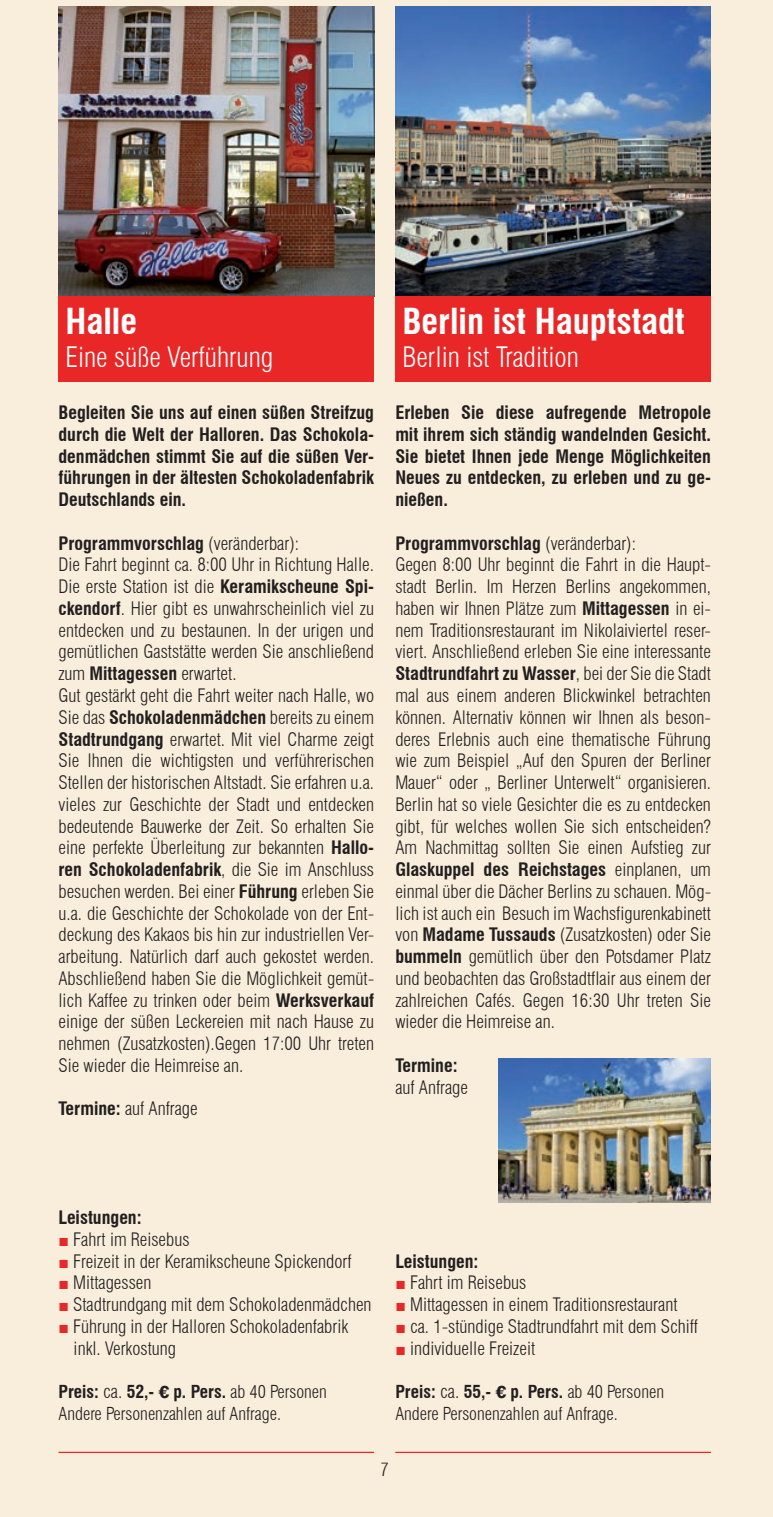
<style>
.page{position:relative;width:773px;height:1517px;background:#fff}
.page>*{position:absolute;margin:0;border:0;box-sizing:border-box;transform-origin:0 0}
.t1{font:700 condensed 35px "Swiss 721 BT";color:#fff}
.t2{font:300 condensed 27.5px "Swiss 721 BT";color:#fff}
.t3{font:300 condensed 18px/21.8px "Swiss 721 BT";color:#231f20}
.t4{font:700 condensed 18px/21.8px "Swiss 721 BT";color:#231f20;text-align:justify}
.t5{font:300 condensed 17.5px/21.8px "Swiss 721 BT";color:#231f20}
.s1{font-weight:700}
.s2{font-family:"Arial";font-weight:900;font-stretch:normal;font-size:17.5px;color:#e82726}
.s3{font-size:18px}
.s4{font-weight:800;font-stretch:normal}
</style>
<div class="page">
<div style="left:0;top:0;width:772px;height:1517px;background:#f8eedb"></div>
<img style="left:58px;top:6px;width:316px;height:291px">
<img style="left:395px;top:6px;width:315px;height:291px">
<div style="left:58px;top:297px;width:316px;height:85px;background:#e82726"></div>
<div style="left:395px;top:297px;width:315px;height:85px;background:#e82726"></div>
<hr style="left:58px;top:1451px;width:316px;height:2px;background:#e82726">
<hr style="left:395px;top:1451px;width:315px;height:2px;background:#e82726">
<img style="left:498px;top:1059px;width:212px;height:143px">
<h1 class="t1" style="left:66px;top:300px;width:73px">Halle</h1>
<h2 class="t2" style="left:66px;top:341px;width:209px">Eine süße Verführung</h2>
<p class="t4" style="left:58px;top:402px;width:317px">Begleiten Sie uns auf einen süßen Streifzug durch die Welt der Halloren. Das Schokola&shy;denmädchen stimmt Sie auf die süßen Ver&shy;führungen in der ältesten Schokoladenfabrik Deutschlands ein.</p>
<p class="t3" style="left:58px;top:532px;width:317px"><span class="s1">Programmvorschlag</span> (veränderbar):<br>Die Fahrt beginnt ca. 8:00 Uhr in Richtung Halle.<br>Die erste Station ist die <span class="s1">Keramikscheune Spi&shy;ckendorf</span>. Hier gibt es unwahrscheinlich viel zu entdecken und zu bestaunen. In der urigen und gemütlichen Gaststätte werden Sie anschließend zum <span class="s1">Mittagessen</span> erwartet.<br>Gut gestärkt geht die Fahrt weiter nach Halle, wo Sie das <span class="s1">Schokoladenmädchen</span> bereits zu einem <span class="s1">Stadtrundgang</span> erwartet. Mit viel Charme zeigt Sie Ihnen die wichtigsten und verführerischen Stellen der historischen Altstadt. Sie erfahren u.a. vieles zur Geschichte der Stadt und entdecken bedeutende Bauwerke der Zeit. So erhalten Sie eine perfekte Überleitung zur bekannten <span class="s1">Hallo&shy;ren Schokoladenfabrik</span>, die Sie im Anschluss besuchen werden. Bei einer <span class="s1">Führung</span> erleben Sie u.a. die Geschichte der Schokolade von der Ent&shy;deckung des Kakaos bis hin zur industriellen Ver&shy;arbeitung. Natürlich darf auch gekostet werden.<br>Abschließend haben Sie die Möglichkeit gemüt&shy;lich Kaffee zu trinken oder beim <span class="s1">Werksverkauf </span>einige der süßen Leckereien mit nach Hause zu nehmen (Zusatzkosten).Gegen 17:00 Uhr treten Sie wieder die Heimreise an.</p>
<p class="t3" style="left:58px;top:1098px;width:141px"><span class="s1">Termine:</span> auf Anfrage</p>
<h1 class="t1" style="left:402px;top:300px;width:284px">Berlin ist Hauptstadt</h1>
<h2 class="t2" style="left:402px;top:341px;width:178px">Berlin ist Tradition</h2>
<p class="t4" style="left:395px;top:402px;width:317px">Erleben Sie diese aufregende Metropole mit ihrem sich ständig wandelnden Gesicht.<br>Sie bietet Ihnen jede Menge Möglichkeiten Neues zu entdecken, zu erleben und zu ge&shy;nießen.</p>
<p class="t3" style="left:395px;top:532px;width:317px"><span class="s1">Programmvorschlag</span> (veränderbar):<br>Gegen 8:00 Uhr beginnt die Fahrt in die Haupt&shy;stadt Berlin. Im Herzen Berlins angekommen, haben wir Ihnen Plätze zum <span class="s1">Mittagessen</span> in ei&shy;nem Traditionsrestaurant im Nikolaiviertel reser&shy;viert. Anschließend erleben Sie eine interessante <span class="s1">Stadtrundfahrt zu Wasser</span>, bei der Sie die Stadt mal aus einem anderen Blickwinkel betrachten können. Alternativ können wir Ihnen als beson&shy;deres Erlebnis auch eine thematische Führung wie zum Beispiel „Auf den Spuren der Berliner Mauer“ oder „ Berliner Unterwelt“ organisieren.<br>Berlin hat so viele Gesichter die es zu entdecken gibt, für welches wollen Sie sich entscheiden?<br>Am Nachmittag sollten Sie einen Aufstieg zur <span class="s1">Glaskuppel des Reichstages</span> einplanen, um einmal über die Dächer Berlins zu schauen. Mög&shy;lich ist auch ein Besuch im Wachsfigurenkabinett von <span class="s1">Madame Tussauds</span> (Zusatzkosten) oder Sie <span class="s1">bummeln</span> gemütlich über den Potsdamer Platz und beobachten das Großstadtflair aus einem der zahlreichen Cafés. Gegen 16:30 Uhr treten Sie wieder die Heimreise an.</p>
<p class="t4" style="left:395px;top:1054px;width:64px">Termine:</p>
<p class="t3" style="left:395px;top:1076px;width:74px">auf Anfrage</p>
<p class="t4" style="left:58px;top:1206px;width:85px">Leistungen:</p>
<p class="t3" style="left:58px;top:1228px;width:132px"><span class="s2">■</span> Fahrt im Reisebus</p>
<p class="t3" style="left:58px;top:1250px;width:294px"><span class="s2">■</span> Freizeit in der Keramikscheune Spickendorf</p>
<p class="t3" style="left:58px;top:1272px;width:94px"><span class="s2">■</span> Mittagessen</p>
<p class="t3" style="left:58px;top:1293px;width:314px"><span class="s2">■</span> Stadtrundgang mit dem Schokoladenmädchen</p>
<p class="t3" style="left:74px;top:1315px;width:276px;text-indent:-15px"><span class="s2">■</span> Führung in der Halloren Schokoladenfabrik inkl. Verkostung</p>
<p class="t5" style="left:58px;top:1381px;width:270px"><span class="s1">Preis:</span> <span class="s3">ca.</span> <span class="s1">52,-</span> <span class="s4">€</span> <span class="s1">p. Pers.</span> ab 40 Personen<br>Andere Personenzahlen auf Anfrage.</p>
<p class="t4" style="left:395px;top:1250px;width:85px">Leistungen:</p>
<p class="t3" style="left:395px;top:1272px;width:132px"><span class="s2">■</span> Fahrt im Reisebus</p>
<p class="t3" style="left:395px;top:1293px;width:283px"><span class="s2">■</span> Mittagessen in einem Traditionsrestaurant</p>
<p class="t3" style="left:395px;top:1315px;width:304px"><span class="s2">■</span> ca. 1-stündige Stadtrundfahrt mit dem Schiff</p>
<p class="t3" style="left:395px;top:1337px;width:141px"><span class="s2">■</span> individuelle Freizeit</p>
<p class="t5" style="left:395px;top:1381px;width:270px"><span class="s1">Preis:</span> <span class="s3">ca.</span> <span class="s1">55,-</span> <span class="s4">€</span> <span class="s1">p. Pers.</span> ab 40 Personen<br>Andere Personenzahlen auf Anfrage.</p>
<p class="t3" style="left:380px;top:1459px;width:10px">7</p>
</div>
